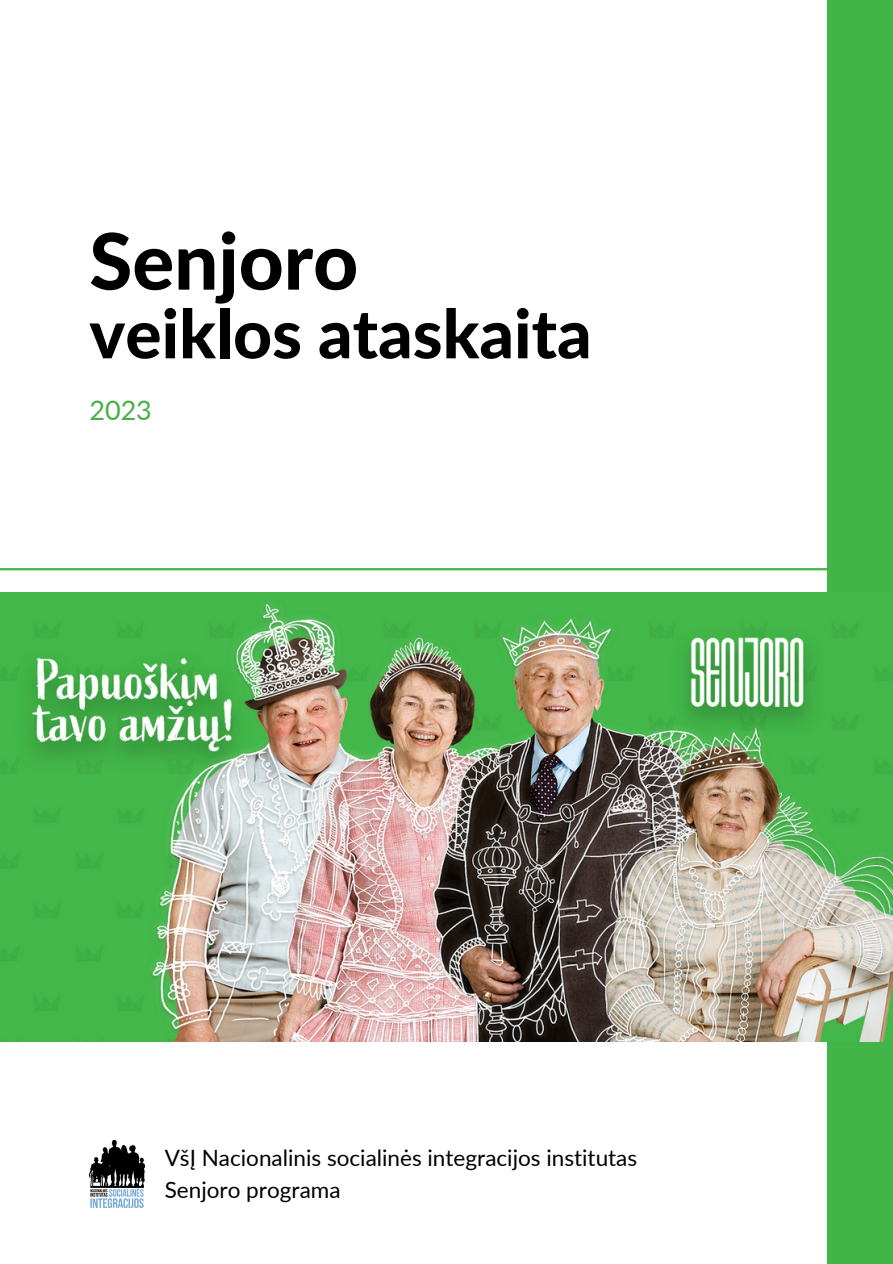
<style>
.page{position:relative;width:893px;height:1264px;background:#fff}
.page>*{position:absolute;margin:0;border:0;box-sizing:border-box;transform-origin:0 0}
.t1{font:800 78px "Lato";color:#000}
.t2{font:800 67.5px "Lato";color:#000}
.t3{font:27px "Lato";color:#4aaf48}
.t4{font:22.5px "Lato";color:#000}
</style>
<div class="page">
<img style="left:0;top:592px;width:827px;height:449px">
<div style="left:827px;top:0;width:65px;height:1263px;background:#43b548"></div>
<hr style="left:0;top:568px;width:892px;height:2px;background:#43b548">
<img style="left:89px;top:1140px;width:55px;height:67px">
<h2 class="t1" style="left:89px;top:213px;width:270px">Senjoro</h2>
<h2 class="t2" style="left:89px;top:292px;width:503px">veiklos ataskaita</h2>
<p class="t3" style="left:89px;top:393px;width:64px">2023</p>
<p class="t4" style="left:165px;top:1144px;width:474px">VšĮ Nacionalinis socialinės integracijos institutas</p>
<p class="t4" style="left:165px;top:1175px;width:177px">Senjoro programa</p>
</div>
